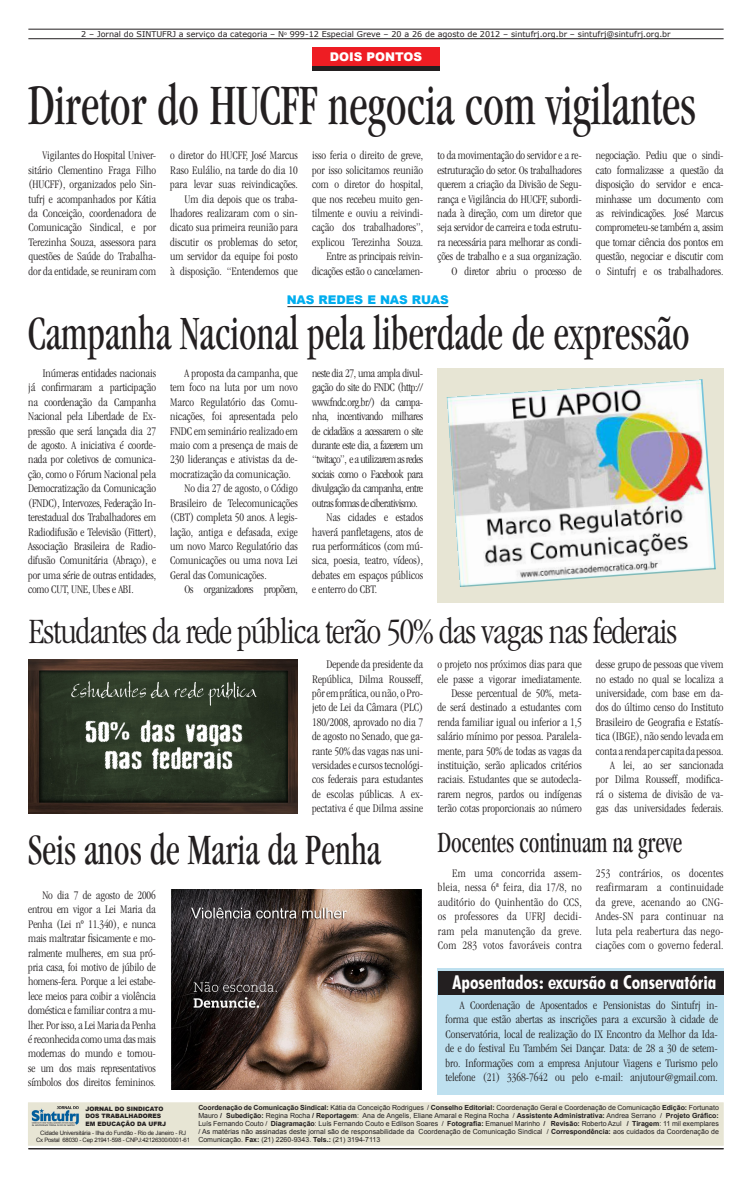
<style>
.page{position:relative;width:752px;height:1177px;background:#fff}
.page>*{position:absolute;margin:0;border:0;box-sizing:border-box;transform-origin:0 0}
.titulo{font:condensed 59.1px "Garamond";color:#231f20;scale:.8 1}
.titulo-2{font:condensed 49.4px "Garamond";color:#231f20;scale:.8 1}
.titulo-3{font:condensed 44.8px "Garamond";color:#231f20;scale:.8 1}
.Titulo{font:300 condensed 36.9px "Garamond";letter-spacing:-.025em;color:#231f20}
.Título_menor{font:condensed 30px "Garamond";color:#231f20;scale:.8 1}
.linha_fina_2{font:700 condensed 19px "Futura BT";color:#fff}
.texto{font:300 condensed 12px/14.4px "Garamond";color:#231f20;text-align:justify}
.texto-2{font:300 condensed 12px "Garamond";letter-spacing:-.03em;color:#231f20}
.cabeças{font:900 12px "Arial";color:#00aeef}
.cabeças-2{font:900 12px "Arial";color:#fff}
.t1{font:8px "Verdana";color:#231f20}
.t2{font:7px/8px "Arial";color:#231f20;text-align:justify}
.t3{font:6px "Arial";letter-spacing:-.03em;color:#231f20}
.t4{font:900 6px "Arial";color:#231f20}
.s1{font-weight:700}
</style>
<div class="page">
<hr style="left:28px;top:29px;width:695px;height:1px;background:#231f20">
<hr style="left:28px;top:38px;width:695px;height:1px;background:#231f20">
<hr style="left:28px;top:1148px;width:695px;height:1px;background:#231f20">
<div style="left:437px;top:968px;width:286px;height:126px;background:#bee0ef"></div>
<div style="left:438px;top:971px;width:285px;height:24px;background:#231f20"></div>
<div style="left:437px;top:368px;width:286px;height:234px;background:#e7e5d4"></div>
<div style="left:312px;top:64px;width:127px;height:6px;background:#231f20"></div>
<div style="left:312px;top:47px;width:127px;height:19px;background:#ee1d23"></div>
<div style="left:28px;top:1102px;width:695px;height:43px;background:#e7e5d4;border:1px solid #e7e5d4"></div>
<img style="left:31px;top:1106px;width:48px;height:20px">
<img style="left:446px;top:379px;width:269px;height:208px">
<img style="left:28px;top:659px;width:270px;height:154px">
<img style="left:171px;top:889px;width:251px;height:200px">
<hr style="left:287px;top:306px;width:161px;height:1px;background:#231f20">
<p class="t1" style="left:81px;top:29px;width:590px">2 – Jornal do SINTUFRJ a serviço da categoria – N<sup>o</sup> 999-12 Especial Greve – 20 a 26 de agosto de 2012 – sintufrj.org.br – sintufrj@sintufrj.org.br</p>
<p class="cabeças-2" style="left:330px;top:48px;width:94px">DOIS PONTOS</p>
<p class="titulo" style="left:28px;top:72px;width:835px">Diretor do HUCFF negocia com vigilantes</p>
<p class="texto" style="left:170px;top:148px;width:129px">o diretor do HUCFF, José Marcus Raso Eulálio, na tarde do dia 10 para levar suas reivindicações.</p>
<p class="texto" style="left:170px;top:191px;width:129px;text-indent:14px">Um dia depois que os traba&shy;lhadores realizaram com o sin&shy;dicato sua primeira reunião para discutir os problemas do setor, um servidor da equipe foi posto à disposição. “Entendemos que</p>
<p class="texto" style="left:28px;top:148px;width:129px;text-indent:14px">Vigilantes do Hospital Univer&shy;sitário Clementino Fraga Filho (HUCFF), organizados pelo Sin&shy;tufrj e acompanhados por Kátia da Conceição, coordenadora de Comunicação Sindical, e por Terezinha Souza, assessora para questões de Saúde do Trabalha&shy;dor da entidade, se reuniram com</p>
<p class="texto" style="left:312px;top:148px;width:113px">isso feria o direito de greve, por isso solicitamos reunião com o diretor do hospital, que nos recebeu muito gen&shy;tilmente e ouviu a reivindi&shy;cação dos trabalhadores”, explicou Terezinha Souza.</p>
<p class="texto" style="left:312px;top:249px;width:113px;text-align:right">Entre as principais reivin&shy;dicações estão o cancelamen-</p>
<p class="texto" style="left:437px;top:148px;width:146px">to da movimentação do servidor e a re&shy;estruturação do setor. Os trabalhadores querem a criação da Divisão de Segu&shy;rança e Vigilância do HUCFF, subordi&shy;nada à direção, com um diretor que seja servidor de carreira e toda estrutu&shy;ra necessária para melhorar as condi&shy;ções de trabalho e a sua organização.</p>
<p class="texto" style="left:451px;top:263px;width:131px">O diretor abriu o processo de</p>
<p class="texto" style="left:595px;top:148px;width:129px">negociação. Pediu que o sindi&shy;cato formalizasse a questão da disposição do servidor e enca&shy;minhasse um documento com as reivindicações. José Marcus comprometeu-se também a, assim que tomar ciência dos pontos em questão, negociar e discutir com o Sintufrj e os trabalhadores.</p>
<p class="cabeças" style="left:286px;top:291px;width:163px">NAS REDES E NAS RUAS</p>
<p class="titulo-2" style="left:28px;top:305px;width:827px">Campanha Nacional pela liberdade de expressão</p>
<p class="texto" style="left:170px;top:366px;width:129px;text-indent:14px">A proposta da campanha, que tem foco na luta por um novo Marco Regulatório das Comu&shy;nicações, foi apresentada pelo FNDC em seminário realizado em maio com a presença de mais de 230 lideranças e ativistas da de&shy;mocratização da comunicação.</p>
<p class="texto" style="left:170px;top:481px;width:129px;text-indent:14px">No dia 27 de agosto, o Código Brasileiro de Telecomunicações (CBT) completa 50 anos. A legis&shy;lação, antiga e defasada, exige um novo Marco Regulatório das Comunicações ou uma nova Lei Geral das Comunicações.</p>
<p class="texto-2" style="left:184px;top:583px;width:115px">Os organizadores propõem,</p>
<p class="texto" style="left:28px;top:366px;width:129px;text-indent:14px">Inúmeras entidades nacionais já confirmaram a participação na coordenação da Campanha Nacional pela Liberdade de Ex&shy;pressão que será lançada dia 27 de agosto. A iniciativa é coorde&shy;nada por coletivos de comunica&shy;ção, como o Fórum Nacional pela Democratização da Comunicação (FNDC), Intervozes, Federação In&shy;terestadual dos Trabalhadores em Radiodifusão e Televisão (Fittert), Associação Brasileira de Radio&shy;difusão Comunitária (Abraço), e por uma série de outras entidades, como CUT, UNE, Ubes e ABI.</p>
<p class="texto" style="left:312px;top:366px;width:113px">neste dia 27, uma ampla divul&shy;gação do site do FNDC (http:// www.fndc.org.br/) da campa&shy;nha, incentivando milhares de cidadãos a acessarem o site durante este dia, a fazerem um “twitaço”, e a utilizarem as redes sociais como o Facebook para divulgação da campanha, entre outras formas de ciberativismo.</p>
<p class="texto" style="left:312px;top:510px;width:113px;text-indent:14px">Nas cidades e estados haverá panfletagens, atos de rua performáticos (com mú&shy;sica, poesia, teatro, vídeos), debates em espaços públicos e enterro do CBT.</p>
<p class="Titulo" style="left:28px;top:611px;width:649px">Estudantes da rede pública terão 50% das vagas nas federais</p>
<p class="texto" style="left:437px;top:657px;width:146px">o projeto nos próximos dias para que ele passe a vigorar imediatamente.</p>
<p class="texto" style="left:437px;top:686px;width:146px;text-indent:14px">Desse percentual de 50%, meta&shy;de será destinado a estudantes com renda familiar igual ou inferior a 1,5 salário mínimo por pessoa. Paralela&shy;mente, para 50% de todas as vagas da instituição, serão aplicados critérios raciais. Estudantes que se autodecla&shy;rarem negros, pardos ou indígenas terão cotas proporcionais ao número</p>
<p class="texto" style="left:312px;top:657px;width:113px;text-indent:14px">Depende da presidente da República, Dilma Rousseff, pôr em prática, ou não, o Pro&shy;jeto de Lei da Câmara (PLC)<br>180/2008, aprovado no dia 7 de agosto no Senado, que ga&shy;rante 50% das vagas nas uni&shy;versidades e cursos tecnológi&shy;cos federais para estudantes de escolas públicas. A ex&shy;pectativa é que Dilma assine</p>
<p class="texto" style="left:595px;top:657px;width:129px">desse grupo de pessoas que vivem no estado no qual se localiza a universidade, com base em da&shy;dos do último censo do Instituto Brasileiro de Geografia e Estatís&shy;tica (IBGE), não sendo levada em conta a renda per capita da pessoa.</p>
<p class="texto" style="left:595px;top:758px;width:129px;text-indent:14px">A lei, ao ser sancionada por Dilma Rousseff, modifica&shy;rá o sistema de divisão de va&shy;gas das universidades federais.</p>
<p class="titulo-3" style="left:28px;top:824px;width:442px">Seis anos de Maria da Penha</p>
<p class="texto" style="left:28px;top:887px;width:129px;text-indent:14px">No dia 7 de agosto de 2006 entrou em vigor a Lei Maria da Penha (Lei nº 11.340), e nunca mais maltratar fisicamente e mo&shy;ralmente mulheres, em sua pró&shy;pria casa, foi motivo de júbilo de homens-fera. Porque a lei estabe&shy;lece meios para coibir a violência doméstica e familiar contra a mu&shy;lher. Por isso, a Lei Maria da Penha é reconhecida como uma das mais modernas do mundo e tornou&shy;se um dos mais representativos símbolos dos direitos femininos.</p>
<p class="Título_menor" style="left:438px;top:826px;width:306px">Docentes continuam na greve</p>
<p class="texto" style="left:595px;top:866px;width:129px">253 contrários, os docentes reafirmaram a continuidade da greve, acenando ao CNG-Andes-SN para continuar na luta pela reabertura das nego&shy;ciações com o governo federal.</p>
<p class="texto" style="left:438px;top:866px;width:145px;text-indent:14px">Em uma concorrida assem&shy;bleia, nessa 6ª feira, dia 17/8, no auditório do Quinhentão do CCS, os professores da UFRJ decidi&shy;ram pela manutenção da greve.<br>Com 283 votos favoráveis contra</p>
<p class="linha_fina_2" style="left:452px;top:970px;width:265px">Aposentados: excursão a Conservatória</p>
<p class="texto" style="left:445px;top:997px;width:274px;text-indent:14px">A Coordenação de Aposentados e Pensionistas do Sintufrj in&shy;forma que estão abertas as inscrições para a excursão à cidade de Conservatória, local de realização do IX Encontro da Melhor da Ida&shy;de e do festival Eu Também Sei Dançar. Data: de 28 a 30 de setem&shy;bro. Informações com a empresa Anjutour Viagens e Turismo pelo telefone (21) 3368-7642 ou pelo e-mail: anjutour@gmail.com.</p>
<p class="t4" style="left:86px;top:1104px;width:79px">JORNAL DO SINDICATO</p>
<p class="t4" style="left:86px;top:1111px;width:77px">DOS TRABALHADORES</p>
<p class="t4" style="left:86px;top:1118px;width:82px">EM EDUCAÇÃO DA UFRJ</p>
<p class="t3" style="left:40px;top:1129px;width:147px">Cidade Universitária - Ilha do Fundão - Rio de Janeiro - RJ</p>
<p class="t3" style="left:36px;top:1136px;width:155px">Cx Postal 68030 - Cep 21941-598 - CNPJ:42126300/0001-61</p>
<p class="t2" style="left:198px;top:1103px;width:522px"><span class="s1">Coordenação de Comunicação Sindical:</span> Kátia da Conceição Rodrigues / <span class="s1">Conselho Editorial:</span> Coordenação Geral e Coordenação de Comunicação <span class="s1">Edição:</span> Fortunato Mauro <span class="s1">/ Subedição:</span> Regina Rocha <span class="s1">/ Reportagem</span>: Ana de Angelis, Eliane Amaral e Regina Rocha / <span class="s1">Assistente Administrativa:</span> Andrea Serrano / <span class="s1">Projeto Gráfico:<br></span>Luís Fernando Couto / <span class="s1">Diagramação</span>: Luís Fernando Couto e Edilson Soares / <span class="s1">Fotografia:</span> Emanuel Marinho <span class="s1">/ Revisão:</span> Roberto Azul <span class="s1">/ Tiragem</span>: 11 mil exemplares / As matérias não assinadas deste jornal são de responsabilidade da Coordenação de Comunicação Sindical / <span class="s1">Correspondência:</span> aos cuidados da Coordenação de Comunicação. <span class="s1">Fax:</span> (21) 2260-9343. <span class="s1">Tels.:</span> (21) 3194-7113</p>
</div>
